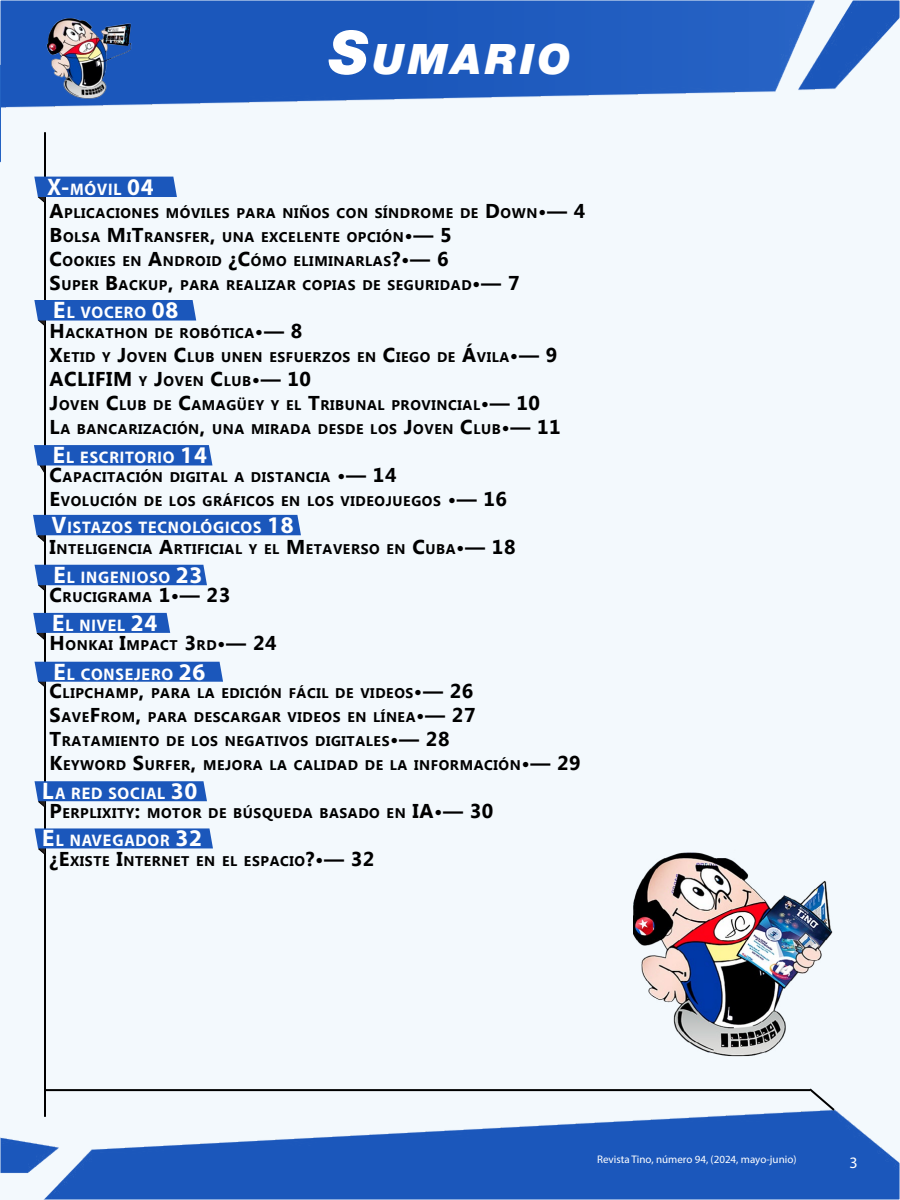
<style>
.page{position:relative;width:900px;height:1200px;background:#fff}
.page>*{position:absolute;margin:0;border:0;box-sizing:border-box;transform-origin:0 0}
.t1{font:italic 900 42px "Helvetica Neue LT Std";letter-spacing:.085em;color:#fff}
.t2{font:700 20px "Lao UI";color:#000}
.t3{font:italic 700 16.8px "Myriad Pro";letter-spacing:.035em;color:#fff}
.t4{font:16px "Myriad Pro";color:#fff}
.t5{font:700 14px/24px "Lao UI";letter-spacing:.045em;color:#000}
.t6{font:11px "Myriad Pro";color:#fff}
.s1{font-size:24px}
.s2{font-size:60px}
.s3{font-size:20px}
</style>
<div class="page">
<img style="left:2px;top:2px;width:896px;height:1196px">
<img style="left:34px;top:7px;width:106px;height:98px">
<hr style="left:44px;top:132px;width:2px;height:985px;background:#000">
<img style="left:0;top:65px;width:1px;height:101px">
<svg style="left:807px;top:1086px;width:30px;height:27px"></svg>
<hr style="left:45px;top:1089px;width:765px;height:2px;background:#000">
<svg style="left:34px;top:445px;width:178px;height:31px"></svg>
<svg style="left:35px;top:565px;width:172px;height:28px"></svg>
<svg style="left:35px;top:662px;width:188px;height:27px"></svg>
<svg style="left:35px;top:781px;width:172px;height:29px"></svg>
<svg style="left:35px;top:828px;width:178px;height:29px"></svg>
<svg style="left:33px;top:613px;width:137px;height:28px"></svg>
<svg style="left:34px;top:300px;width:162px;height:28px"></svg>
<svg style="left:33px;top:515px;width:268px;height:29px"></svg>
<svg style="left:34px;top:177px;width:143px;height:28px"></svg>
<img style="left:634px;top:840px;width:215px;height:232px">
<p class="t3" style="left:49px;top:178px;width:113px"><span class="s1">X-</span>MÓVIL <span class="s1">04</span></p>
<h1 class="t1" style="left:329px;top:33px;width:244px"><span class="s2">S</span>UMARIO</h1>
<p class="t5" style="left:50px;top:201px;width:537px"><span class="s3">A</span>PLICACIONES MÓVILES PARA NIÑOS CON SÍNDROME DE <span class="s3">D</span>OWN<span class="s3">•— 4<br>B</span>OLSA <span class="s3">M</span> I<span class="s3">T</span>RANSFER<span class="s3">,</span> UNA EXCELENTE OPCIÓN<span class="s3">•— 5<br>C</span>OOKIES EN <span class="s3">A</span>NDROID <span class="s3">¿C</span>ÓMO ELIMINARLAS<span class="s3">?•— 6<br>S</span>UPER <span class="s3">B</span>ACKUP<span class="s3">,</span> PARA REALIZAR COPIAS DE SEGURIDAD<span class="s3">•— 7</span></p>
<p class="t5" style="left:50px;top:321px;width:56px"><span class="s3">H</span>ACKATH</p>
<p class="t3" style="left:54px;top:301px;width:132px"><span class="s1">E</span>L VOCERO <span class="s1">08</span></p>
<p class="t5" style="left:50px;top:321px;width:509px;text-indent:76px">ON DE ROBÓTICA<span class="s3">•— 8<br>X</span>ETID Y <span class="s3">J</span>OVEN <span class="s3">C</span>LUB UNEN ESFUERZOS EN <span class="s3">C</span>IEGO DE <span class="s3">Á</span>VILA<span class="s3">•— 9</span></p>
<h2 class="t2" style="left:50px;top:366px;width:27px">ACLIFIM</h2>
<p class="t5" style="left:50px;top:369px;width:513px;text-indent:89px">Y <span class="s3">J</span>OVEN <span class="s3">C</span>LUB<span class="s3">•— 10<br>J</span>OVEN <span class="s3">C</span>LUB DE <span class="s3">C</span>AMAGÜEY Y EL <span class="s3">T</span>RIBUNAL PROVINCIAL<span class="s3">•— 10<br>L</span>A BANCARIZACIÓN<span class="s3">,</span> UNA MIRADA DESDE LOS <span class="s3">J</span>OVEN <span class="s3">C</span>LUB<span class="s3">•— 11</span></p>
<p class="t5" style="left:50px;top:465px;width:459px"><span class="s3">C</span>APACITACIÓN DIGITAL A DISTANCIA <span class="s3">•— 14<br>E</span>VOLUCIÓN DE LOS GRÁFICOS EN LOS VIDEOJUEGOS <span class="s3">•— 16</span></p>
<p class="t5" style="left:50px;top:537px;width:468px"><span class="s3">I</span>NTELIGENCIA <span class="s3">A</span>RTIFICIAL Y EL <span class="s3">M</span> ETAVERSO EN <span class="s3">C</span>UBA<span class="s3">•— 18</span></p>
<p class="t5" style="left:50px;top:585px;width:182px"><span class="s3">C</span>RUCIGRAMA <span class="s3">1•— 23</span></p>
<p class="t5" style="left:50px;top:633px;width:229px"><span class="s3">H</span>ONKAI <span class="s3">I</span>MPACT <span class="s3">3</span>RD<span class="s3">•— 24</span></p>
<p class="t5" style="left:50px;top:681px;width:427px"><span class="s3">C</span>LIPCHAMP<span class="s3">,</span> PARA LA EDICIÓN FÁCIL DE VIDEOS<span class="s3">•— 26<br>S</span>AVE<span class="s3">F</span> ROM<span class="s3">,</span> PARA DESCARGAR VIDEOS EN LÍNEA<span class="s3">•— 27<br>T</span>RATA</p>
<p class="t3" style="left:54px;top:447px;width:161px"><span class="s1">E</span>L ESCRITORIO <span class="s1">14</span></p>
<p class="t3" style="left:53px;top:516px;width:249px"><span class="s1">V</span>ISTAZOS TECNOLÓGICOS <span class="s1">18</span></p>
<p class="t3" style="left:54px;top:566px;width:156px"><span class="s1">E</span>L INGENIOSO <span class="s1">23</span></p>
<p class="t3" style="left:53px;top:614px;width:112px"><span class="s1">E</span>L NIVEL <span class="s1">24</span></p>
<p class="t3" style="left:54px;top:663px;width:159px"><span class="s1">E</span>L CONSEJERO <span class="s1">26</span></p>
<p class="t5" style="left:50px;top:729px;width:533px;text-indent:52px">MIENTO DE LOS NEGATIVOS DIGITALES<span class="s3">•— 28<br>K</span>EYWORD <span class="s3">S</span>URFER<span class="s3">,</span> MEJORA LA CALIDAD DE LA INFORMACIÓN<span class="s3">•— 29</span></p>
<p class="t5" style="left:50px;top:801px;width:445px"><span class="s3">P</span>ERPLIXITY<span class="s3">:</span> MOTOR DE BÚSQUEDA BASADO EN <span class="s3">IA•— 30</span></p>
<p class="t5" style="left:50px;top:849px;width:326px"><span class="s3">¿E</span>XISTE <span class="s3">I</span>NTERNET EN EL ESPACIO<span class="s3">?•— 32</span></p>
<p class="t3" style="left:43px;top:783px;width:162px"><span class="s1">L</span>A RED SOCIAL <span class="s1">30</span></p>
<p class="t3" style="left:43px;top:830px;width:167px"><span class="s1">E</span>L NAVEGADOR <span class="s1">32</span></p>
<p class="t6" style="left:597px;top:1153px;width:201px">Revista Tino, número 94, (2024, mayo-junio)</p>
<p class="t4" style="left:849px;top:1152px;width:10px">3</p>
</div>
